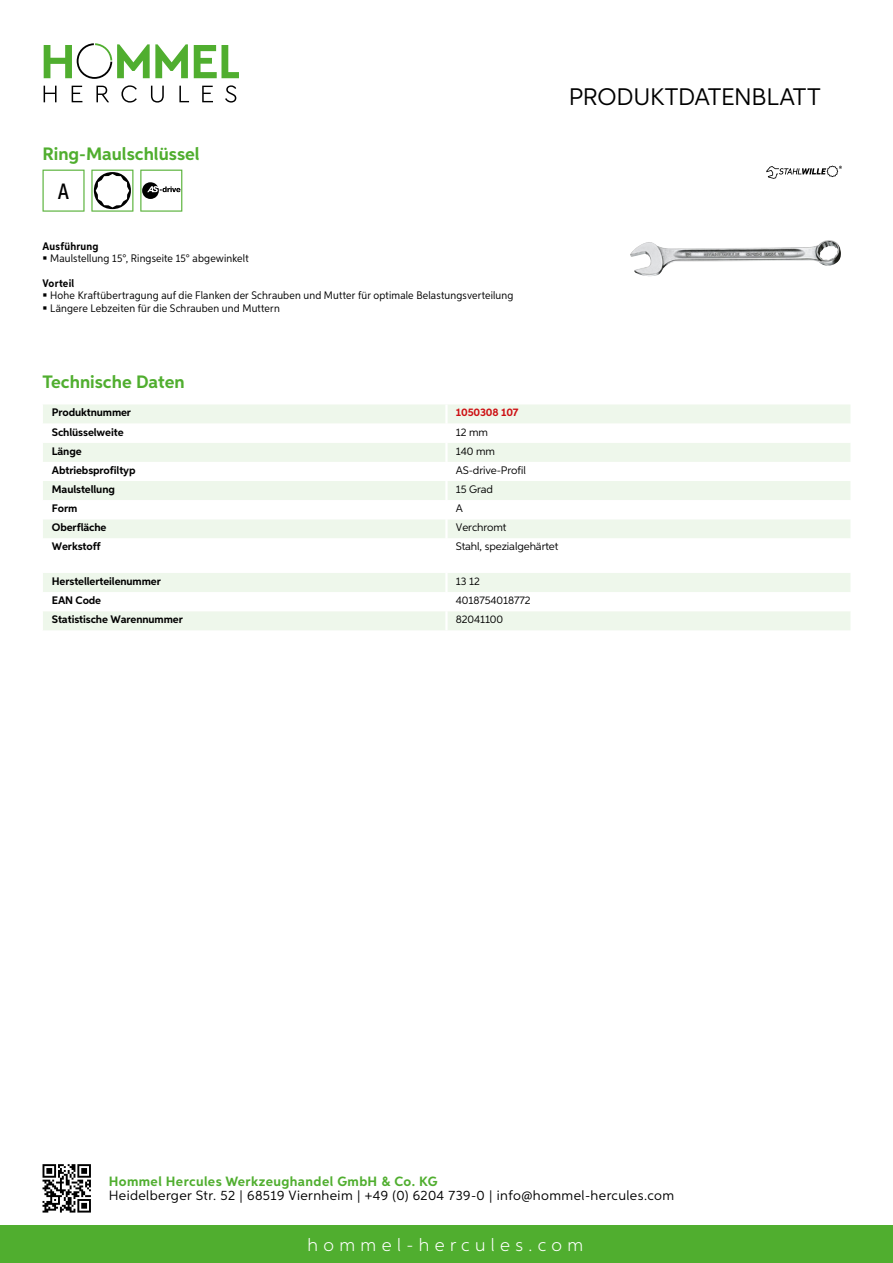
<style>
.page{position:relative;width:893px;height:1263px;background:#fff}
.page>*{position:absolute;margin:0;border:0;box-sizing:border-box;transform-origin:0 0}
.t1{font:24px "Aspira";letter-spacing:-.01em;color:#000}
.t2{font:500 22.2px "Aspira XX Nar";color:#000}
.t3{font:700 18px "Aspira";color:#50ae2f}
.t4{font:300 18px "Aspira";letter-spacing:.3em;color:#fff}
.t5{font:13.5px "Aspira";letter-spacing:.03em;color:#000}
.t6{font:700 13.5px "Aspira";letter-spacing:.03em;color:#50ae2f}
.t7{font:10.95px/12.8px "Aspira Nar";letter-spacing:.015em;color:#000}
.t8{font:700 10.95px "Aspira";letter-spacing:-.01em;color:#000}
.t9{font:10.95px "Aspira";letter-spacing:-.01em;color:#000}
.t10{font:700 10.95px "Aspira Nar";letter-spacing:.02em;color:#000}
.t11{font:700 10.95px "Aspira";letter-spacing:-.01em;color:#cd1013}
</style>
<div class="page">
<div style="left:0;top:1226px;width:893px;height:37px;background:#50ae2f"></div>
<svg style="left:43px;top:1164px;width:48px;height:48px"></svg>
<svg style="left:194px;top:45px;width:45px;height:33px"></svg>
<svg style="left:44px;top:43px;width:144px;height:36px"></svg>
<svg style="left:44px;top:86px;width:13px;height:16px"></svg>
<svg style="left:72px;top:86px;width:10px;height:16px"></svg>
<svg style="left:96px;top:86px;width:13px;height:16px"></svg>
<svg style="left:121px;top:85px;width:16px;height:18px"></svg>
<svg style="left:151px;top:86px;width:13px;height:17px"></svg>
<svg style="left:179px;top:86px;width:10px;height:16px"></svg>
<svg style="left:202px;top:86px;width:11px;height:16px"></svg>
<svg style="left:225px;top:85px;width:11px;height:18px"></svg>
<div style="left:43px;top:404px;width:807px;height:19px;background:#eef7eb"></div>
<svg style="left:43px;top:443px;width:807px;height:95px;fill:#eef7eb"></svg>
<hr style="left:445px;top:404px;width:3px;height:20px;background:#fff">
<hr style="left:445px;top:443px;width:3px;height:19px;background:#fff">
<hr style="left:445px;top:462px;width:3px;height:19px;background:#fff">
<hr style="left:445px;top:481px;width:3px;height:19px;background:#fff">
<hr style="left:445px;top:500px;width:3px;height:19px;background:#fff">
<hr style="left:445px;top:519px;width:3px;height:19px;background:#fff">
<svg style="left:43px;top:573px;width:807px;height:57px"></svg>
<hr style="left:445px;top:611px;width:3px;height:19px;background:#fff">
<svg style="left:43px;top:170px;width:42px;height:42px"></svg>
<svg style="left:91px;top:170px;width:42px;height:42px"></svg>
<svg style="left:140px;top:170px;width:42px;height:42px"></svg>
<img style="left:630px;top:240px;width:211px;height:36px">
<svg style="left:766px;top:166px;width:76px;height:13px"></svg>
<h3 class="t3" style="left:43px;top:142px;width:159px">Ring-Maulschlüssel</h3>
<h2 class="t2" style="left:58px;top:178px;width:13px">A</h2>
<p class="t10" style="left:43px;top:239px;width:58px">Ausführung</p>
<p class="t7" style="left:50px;top:252px;width:200px">Maulstellung 15°, Ringseite 15° abgewinkelt</p>
<p class="t10" style="left:43px;top:276px;width:33px">Vorteil</p>
<p class="t7" style="left:50px;top:289px;width:465px">Hohe Kraftübertragung auf die Flanken der Schrauben und Mutter für optimale Belastungsverteilung<br>Längere Lebzeiten für die Schrauben und Muttern</p>
<h1 class="t1" style="left:569px;top:82px;width:253px">Produktdatenblatt</h1>
<h3 class="t3" style="left:43px;top:370px;width:144px">Technische Daten</h3>
<p class="t8" style="left:52px;top:406px;width:81px">Produktnummer</p>
<p class="t11" style="left:456px;top:406px;width:64px">1050308 107</p>
<p class="t8" style="left:52px;top:425px;width:73px">Schlüsselweite</p>
<p class="t9" style="left:456px;top:425px;width:34px">12 mm</p>
<p class="t8" style="left:52px;top:444px;width:31px">Länge</p>
<p class="t9" style="left:456px;top:444px;width:41px">140 mm</p>
<p class="t8" style="left:52px;top:463px;width:85px">Abtriebsprofiltyp</p>
<p class="t9" style="left:456px;top:463px;width:72px">AS-drive-Profil</p>
<p class="t8" style="left:52px;top:482px;width:65px">Maulstellung</p>
<p class="t9" style="left:456px;top:482px;width:39px">15 Grad</p>
<p class="t8" style="left:52px;top:502px;width:27px">Form</p>
<p class="t9" style="left:456px;top:502px;width:8px">A</p>
<p class="t8" style="left:52px;top:521px;width:56px">Oberfläche</p>
<p class="t9" style="left:456px;top:521px;width:52px">Verchromt</p>
<p class="t8" style="left:52px;top:540px;width:50px">Werkstoff</p>
<p class="t9" style="left:456px;top:540px;width:104px">Stahl, spezialgehärtet</p>
<p class="t8" style="left:52px;top:574px;width:111px">Herstellerteilenummer</p>
<p class="t9" style="left:456px;top:574px;width:25px">13 12</p>
<p class="t8" style="left:52px;top:593px;width:51px">EAN Code</p>
<p class="t9" style="left:456px;top:594px;width:76px">4018754018772</p>
<p class="t8" style="left:52px;top:613px;width:132px">Statistische Warennummer</p>
<p class="t9" style="left:456px;top:613px;width:49px">82041100</p>
<p class="t6" style="left:109px;top:1172px;width:330px">Hommel Hercules Werkzeughandel GmbH &amp; Co. KG</p>
<p class="t5" style="left:109px;top:1187px;width:567px">Heidelberger Str. 52 | 68519 Viernheim | +49 (0) 6204 739-0 | info@hommel-hercules.com</p>
<h3 class="t4" style="left:307px;top:1234px;width:277px">hommel-hercules.com</h3>
</div>
